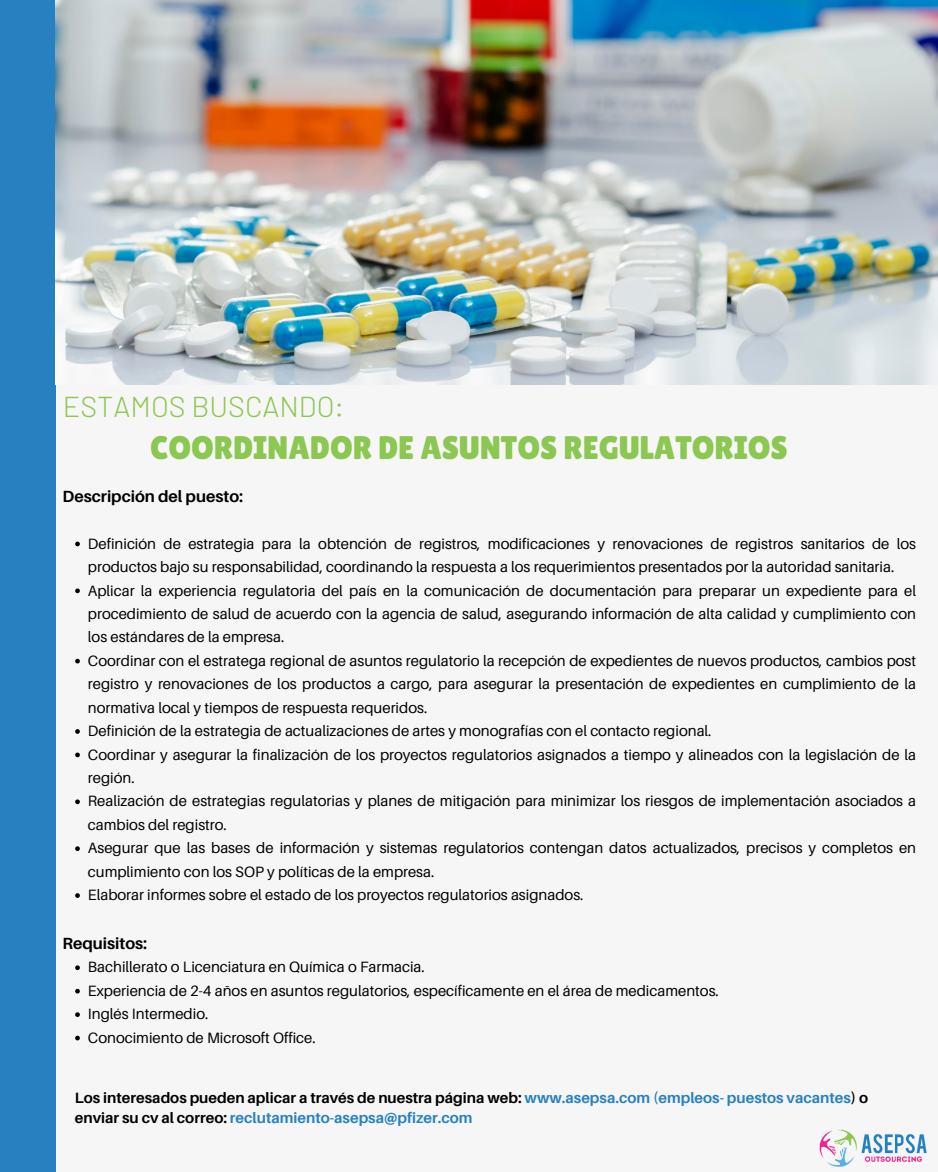
<style>
.page{position:relative;width:938px;height:1172px;background:#f6f6f6}
.page>*{position:absolute;margin:0;border:0;box-sizing:border-box;transform-origin:0 0}
.t1{font:32.62px "Lilita One";color:#8bc751}
.t2{font:300 28.75px "Barlow";color:#8bc751}
.t3{font:700 16.19px "Aileron";color:#000}
.t4{font:14.94px/23.4px "Aileron";color:#000}
.t5{font:700 14.94px/20.8px "Aileron";color:#000}
.s1{color:#2781c1}
</style>
<div class="page">
<div style="left:0;top:0;width:55px;height:1172px;background:#2781c1"></div>
<img style="left:819px;top:1129px;width:108px;height:38px">
<img style="left:55px;top:0;width:883px;height:384px">
<svg style="left:75px;top:542px;width:5px;height:4px"></svg>
<svg style="left:75px;top:588px;width:5px;height:5px"></svg>
<svg style="left:75px;top:659px;width:5px;height:4px"></svg>
<svg style="left:75px;top:729px;width:5px;height:5px"></svg>
<svg style="left:75px;top:752px;width:5px;height:5px"></svg>
<svg style="left:75px;top:799px;width:5px;height:5px"></svg>
<svg style="left:75px;top:846px;width:5px;height:5px"></svg>
<svg style="left:75px;top:893px;width:5px;height:5px"></svg>
<svg style="left:75px;top:965px;width:5px;height:5px"></svg>
<svg style="left:75px;top:989px;width:5px;height:4px"></svg>
<svg style="left:75px;top:1012px;width:5px;height:5px"></svg>
<svg style="left:75px;top:1036px;width:5px;height:4px"></svg>
<h3 class="t2" style="left:63px;top:389px;width:282px">ESTAMOS BUSCANDO:</h3>
<p class="t1" style="left:150px;top:429px;width:639px">COORDINADOR DE ASUNTOS REGULATORIOS</p>
<h1 class="t3" style="left:62px;top:486px;width:182px">Descripción del puesto:</h1>
<h3 class="t4" style="left:88px;top:531px;width:829px">Definición de estrategia para la obtención de registros, modificaciones y renovaciones de registros sanitarios de los productos bajo su responsabilidad, coordinando la respuesta a los requerimientos presentados por la autoridad sanitaria.</h3>
<p class="t4" style="left:88px;top:578px;width:829px;text-align:justify">Aplicar la experiencia regulatoria del país en la comunicación de documentación para preparar un expediente para el procedimiento de salud de acuerdo con la agencia de salud, asegurando información de alta calidad y cumplimiento con los estándares de la empresa.</p>
<p class="t4" style="left:88px;top:649px;width:829px;text-align:justify">Coordinar con el estratega regional de asuntos regulatorio la recepción de expedientes de nuevos productos, cambios post registro y renovaciones de los productos a cargo, para asegurar la presentación de expedientes en cumplimiento de la normativa local y tiempos de respuesta requeridos.</p>
<p class="t4" style="left:88px;top:719px;width:625px">Definición de la estrategia de actualizaciones de artes y monografías con el contacto regional.</p>
<p class="t4" style="left:88px;top:742px;width:829px">Coordinar y asegurar la finalización de los proyectos regulatorios asignados a tiempo y alineados con la legislación de la región.</p>
<p class="t4" style="left:88px;top:789px;width:829px">Realización de estrategias regulatorias y planes de mitigación para minimizar los riesgos de implementación asociados a cambios del registro.</p>
<p class="t4" style="left:88px;top:836px;width:829px">Asegurar que las bases de información y sistemas regulatorios contengan datos actualizados, precisos y completos en cumplimiento con los SOP y políticas de la empresa.</p>
<p class="t4" style="left:88px;top:883px;width:497px">Elaborar informes sobre el estado de los proyectos regulatorios asignados.</p>
<p class="t3" style="left:62px;top:933px;width:86px">Requisitos:</p>
<h3 class="t4" style="left:88px;top:955px;width:338px">Bachillerato o Licenciatura en Química o Farmacia.</h3>
<p class="t4" style="left:88px;top:979px;width:632px">Experiencia de 2-4 años en asuntos regulatorios, específicamente en el área de medicamentos.</p>
<p class="t4" style="left:88px;top:1002px;width:122px">Inglés Intermedio.</p>
<p class="t4" style="left:88px;top:1025px;width:229px">Conocimiento de Microsoft Office.</p>
<p class="t5" style="left:75px;top:1087px;width:795px">Los interesados pueden aplicar a través de nuestra página web: <span class="s1">www.asepsa.com (empleos- puestos vacantes</span>) o enviar su cv al correo: <span class="s1">reclutamiento-asepsa@pfizer.com</span></p>
</div>
